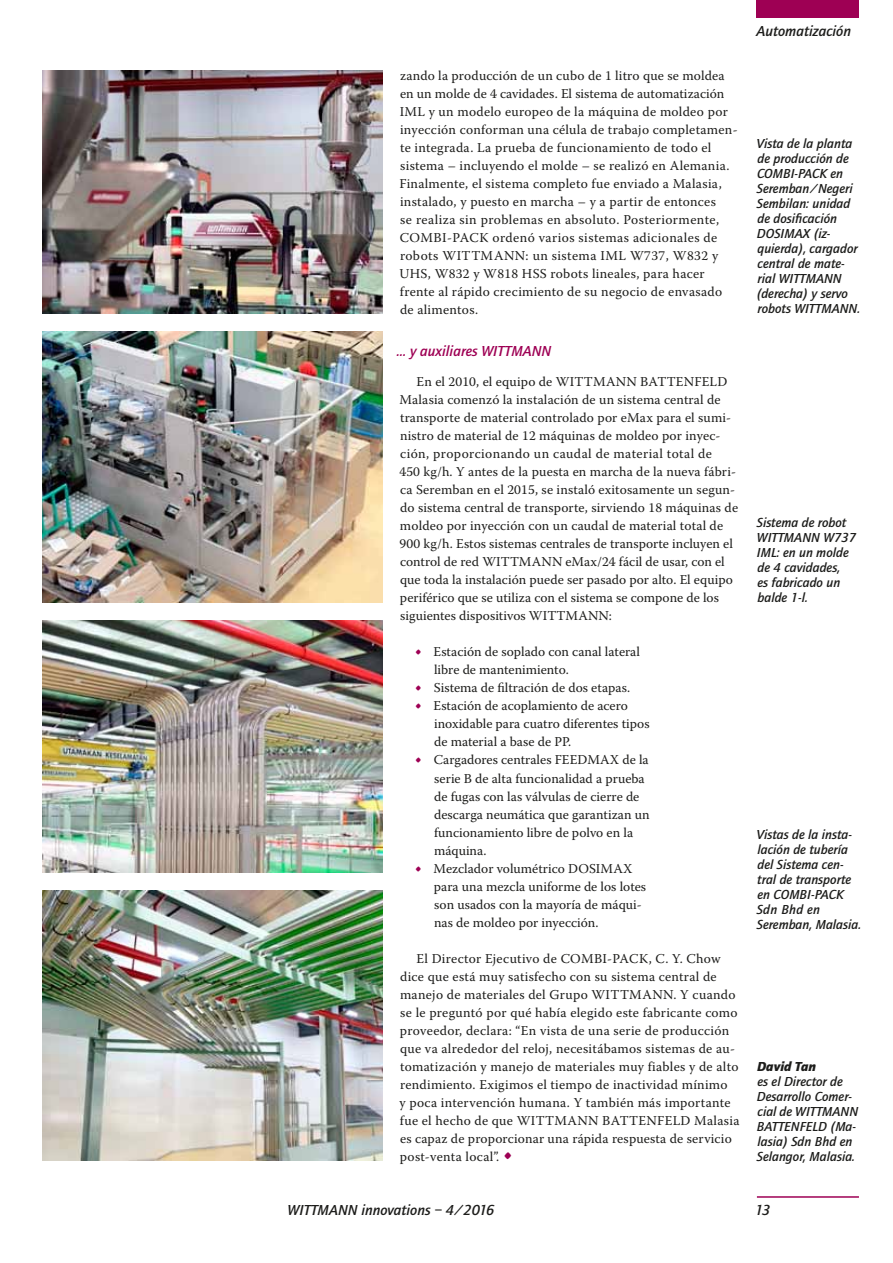
<style>
.page{position:relative;width:893px;height:1263px;background:#fff}
.page>*{position:absolute;margin:0;border:0;box-sizing:border-box;transform-origin:0 0}
.t1{font:italic 500 15px "Quay Sans";color:#1d1d1b}
.t2{font:italic 500 15px "Quay Sans";color:#9e0054}
.t3{font:13.5px/18px "Warnock Pro";letter-spacing:.015em;color:#1d1d1b}
.t4{font:italic 500 13.5px/15px "Quay Sans";color:#1d1d1b}
.t5{font:italic 900 13.5px "Quay Sans";color:#1d1d1b}
.s1{font-size:18px;color:#9e0054}
.s2{font-size:24px;color:#9e0054}
</style>
<div class="page">
<div style="left:757px;top:0;width:102px;height:18px;background:#9e0054"></div>
<hr style="left:757px;top:1196px;width:102px;height:2px;background:#9e0054">
<img style="left:43px;top:332px;width:340px;height:270px">
<img style="left:43px;top:891px;width:340px;height:270px">
<img style="left:43px;top:71px;width:340px;height:243px">
<img style="left:43px;top:620px;width:340px;height:252px">
<p class="t3" style="left:400px;top:66px;width:340px">zando la producción de un cubo de 1 litro que se moldea en un molde de 4 cavidades. El sistema de automatización IML y un modelo europeo de la máquina de moldeo por inyección conforman una célula de trabajo completamen&shy;te integrada. La prueba de funcionamiento de todo el sistema – incluyendo el molde – se realizó en Alemania.<br>Finalmente, el sistema completo fue enviado a Malasia, instalado, y puesto en marcha – y a partir de entonces<br>se realiza sin problemas en absoluto. Posteriormente, COMBI-PACK ordenó varios sistemas adicionales de robots WITTMANN: un sistema IML W737, W832 y UHS, W832 y W818 HSS robots lineales, para hacer frente al rápido crecimiento de su negocio de envasado de alimentos.</p>
<p class="t2" style="left:397px;top:343px;width:156px">… y auxiliares WITTMANN</p>
<p class="t3" style="left:399px;top:372px;width:340px;text-indent:17px">En el 2010, el equipo de WITTMANN BATTENFELD Malasia comenzó la instalación de un sistema central de transporte de material controlado por eMax para el sumi&shy;nistro de material de 12 máquinas de moldeo por inyec&shy;ción, proporcionando un caudal de material total de<br>450 kg/h. Y antes de la puesta en marcha de la nueva fábri&shy;ca Seremban en el 2015, se instaló exitosamente un segun&shy;do sistema central de transporte, sirviendo 18 máquinas de moldeo por inyección con un caudal de material total de 900 kg/h. Estos sistemas centrales de transporte incluyen el control de red WITTMANN eMax/24 fácil de usar, con el que toda la instalación puede ser pasado por alto. El equipo periférico que se utiliza con el sistema se compone de los siguientes dispositivos WITTMANN:</p>
<p class="t3" style="left:434px;top:643px;width:207px;text-indent:-19px"><span class="s1">•</span> Estación de soplado con canal lateral libre de mantenimiento.</p>
<p class="t3" style="left:415px;top:679px;width:217px"><span class="s1">•</span> Sistema de filtración de dos etapas.</p>
<p class="t3" style="left:434px;top:697px;width:217px;text-indent:-19px"><span class="s1">•</span> Estación de acoplamiento de acero inoxidable para cuatro diferentes tipos de material a base de PP.</p>
<p class="t3" style="left:434px;top:751px;width:217px;text-indent:-19px"><span class="s1">•</span> Cargadores centrales FEEDMAX de la serie B de alta funcionalidad a prueba de fugas con las válvulas de cierre de descarga neumática que garantizan un funcionamiento libre de polvo en la máquina.</p>
<p class="t3" style="left:434px;top:859px;width:214px;text-indent:-19px"><span class="s1">•</span> Mezclador volumétrico DOSIMAX para una mezcla uniforme de los lotes son usados con la mayoría de máqui&shy;nas de moldeo por inyección.</p>
<p class="t3" style="left:399px;top:949px;width:342px;text-indent:17px">El Director Ejecutivo de COMBI-PACK, C. Y. Chow dice que está muy satisfecho con su sistema central de manejo de materiales del Grupo WITTMANN. Y cuando se le preguntó por qué había elegido este fabricante como proveedor, declara: “En vista de una serie de producción que va alrededor del reloj, necesitábamos sistemas de au&shy;tomatización y manejo de materiales muy fiables y de alto rendimiento. Exigimos el tiempo de inactividad mínimo<br>y poca intervención humana. Y también más importante fue el hecho de que WITTMANN BATTENFELD Malasia es capaz de proporcionar una rápida respuesta de servicio post-venta local”. <span class="s2">•</span></p>
<p class="t1" style="left:757px;top:22px;width:96px">Automatización</p>
<p class="t4" style="left:756px;top:137px;width:105px">Vista de la planta de producción de<br>COMBI-PACK en<br>Seremban/Negeri<br>Sembilan: unidad de dosificación<br>DOSIMAX (iz&shy;quierda), cargador central de mate&shy;rial WITTMANN (derecha) y servo robots WITTMANN.</p>
<p class="t4" style="left:757px;top:515px;width:101px">Sistema de robot<br>WITTMANN W737<br>IML: en un molde de 4 cavidades,<br>es fabricado un balde 1-l.</p>
<p class="t4" style="left:756px;top:827px;width:106px">Vistas de la insta&shy;lación de tubería del Sistema cen&shy;tral de transporte en COMBI-PACK<br>Sdn Bhd en<br>Seremban, Malasia.</p>
<p class="t5" style="left:757px;top:1058px;width:61px">David Tan</p>
<p class="t4" style="left:757px;top:1074px;width:103px">es el Director de<br>Desarrollo Comer&shy;cial de WITTMANN<br>BATTENFELD (Ma&shy;lasia) Sdn Bhd en<br>Selangor, Malasia.</p>
<p class="t1" style="left:288px;top:1201px;width:208px">WITTMANN innovations – 4/2016</p>
<p class="t1" style="left:755px;top:1201px;width:17px">13</p>
</div>
